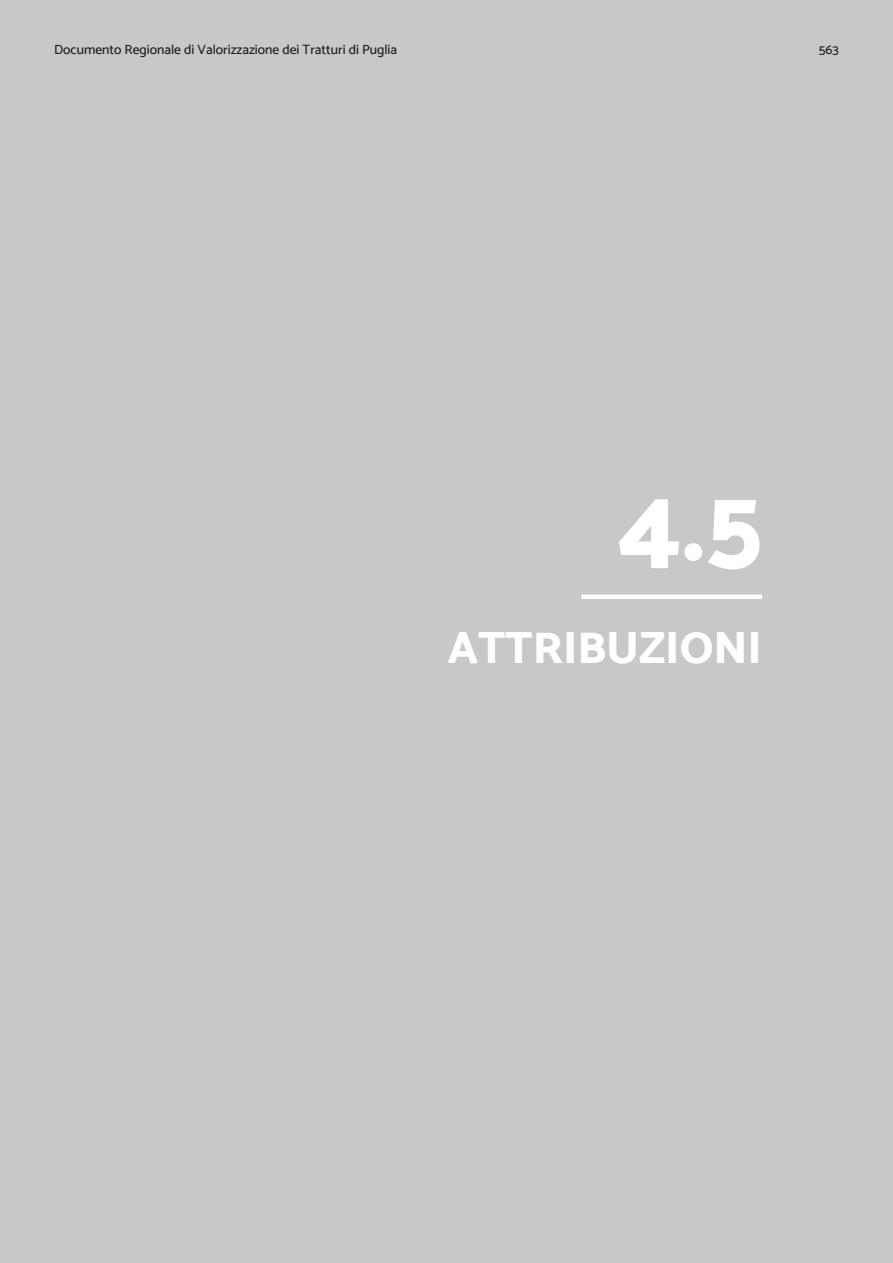
<style>
.page{position:relative;width:893px;height:1263px;background:#c8c8c8}
.page>*{position:absolute;margin:0;border:0;box-sizing:border-box;transform-origin:0 0}
.t1{font:108px "Mosk Extra Bold 800";color:#fff}
.t2{font:45px "Mosk Extra Bold 800";color:#fff}
.t3{font:13.5px "Mosk Medium 500";color:#231f20}
</style>
<div class="page">
<div style="left:581px;top:594px;width:181px;height:5px;background:#fff"></div>
<p class="t3" style="left:54px;top:42px;width:345px">Documento Regionale di Valorizzazione dei Tratturi di Puglia</p>
<p class="t3" style="left:819px;top:42px;width:22px">563</p>
<p class="t1" style="left:618px;top:457px;width:146px">4.5</p>
<p class="t2" style="left:448px;top:620px;width:316px">ATTRIBUZIONI</p>
</div>
